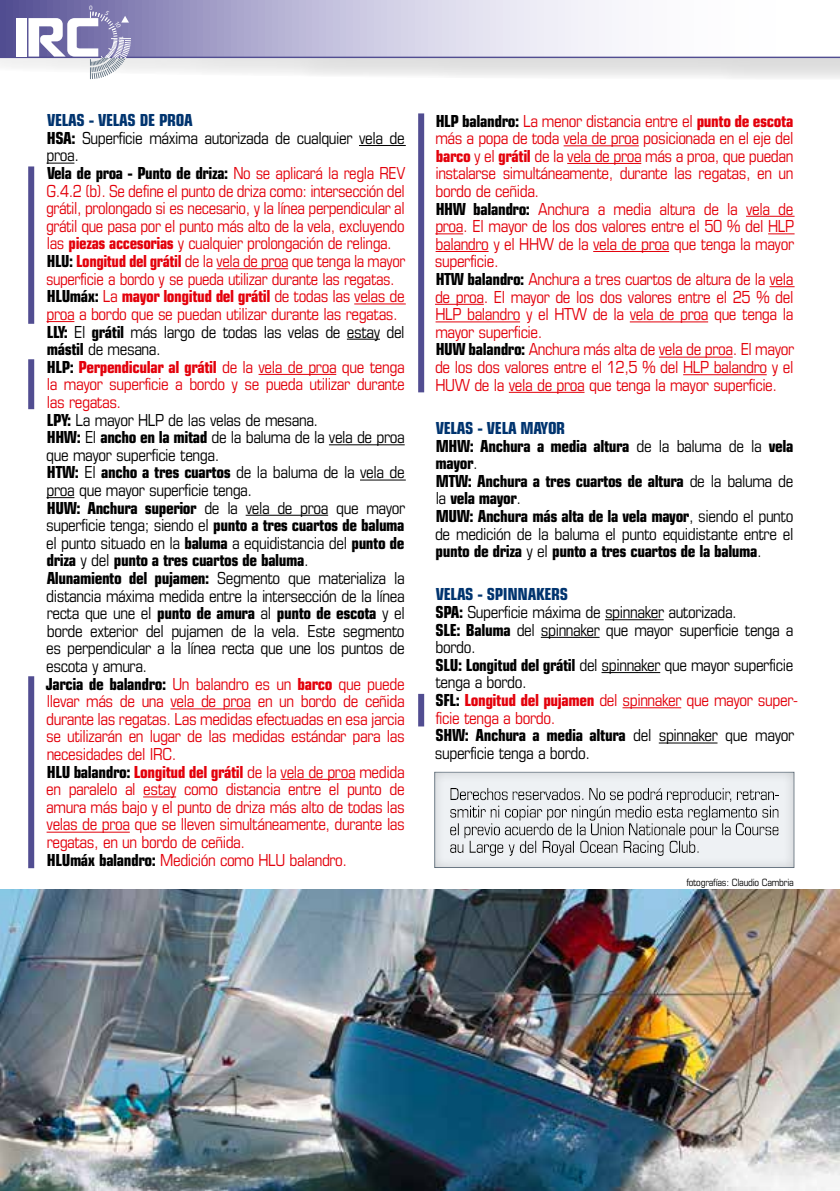
<style>
.page{position:relative;width:840px;height:1191px;background:#fff}
.page>*{position:absolute;margin:0;border:0;box-sizing:border-box;transform-origin:0 0}
.t1{font:condensed 16.6px/17.6px "Eurostile";letter-spacing:-.025em;color:#e3000b}
.t2{font:condensed 16.6px/17.6px "Eurostile";letter-spacing:-.025em;color:#000}
.t3{font:700 condensed 16.6px/17.6px "Eurostile";letter-spacing:-.025em;color:#000}
.t4{font:condensed 10px "Eurostile";letter-spacing:-.02em;color:#000}
.s1{font-weight:700;color:#00346f}
.s2{font-weight:700;color:#000}
.s3{color:#000}
.s4{font-weight:700}
.s5{color:#00346f}
.s6{font-weight:400}
.s7{font-weight:700;color:#e3000b}
.s8{color:#e3000b}
</style>
<div class="page">
<hr style="left:359px;top:145px;width:46px;height:1px;background:#000">
<svg style="left:47px;top:163px;width:27px;height:1px"></svg>
<hr style="left:216px;top:268px;width:72px;height:1px;background:#e3000b">
<hr style="left:354px;top:303px;width:51px;height:1px;background:#e3000b">
<svg style="left:47px;top:321px;width:27px;height:1px"></svg>
<hr style="left:347px;top:339px;width:33px;height:1px;background:#000">
<hr style="left:258px;top:374px;width:78px;height:1px;background:#e3000b">
<hr style="left:329px;top:444px;width:75px;height:1px;background:#000">
<hr style="left:360px;top:479px;width:45px;height:1px;background:#000">
<svg style="left:47px;top:497px;width:27px;height:1px"></svg>
<hr style="left:245px;top:515px;width:83px;height:1px;background:#000">
<hr style="left:170px;top:708px;width:80px;height:1px;background:#e3000b">
<hr style="left:280px;top:779px;width:75px;height:1px;background:#e3000b">
<hr style="left:143px;top:796px;width:33px;height:1px;background:#e3000b">
<hr style="left:47px;top:831px;width:83px;height:1px;background:#e3000b">
<hr style="left:563px;top:145px;width:75px;height:1px;background:#e3000b">
<hr style="left:567px;top:163px;width:74px;height:1px;background:#e3000b">
<hr style="left:745px;top:216px;width:49px;height:1px;background:#e3000b">
<svg style="left:435px;top:233px;width:28px;height:1px"></svg>
<svg style="left:768px;top:233px;width:26px;height:1px"></svg>
<hr style="left:435px;top:251px;width:53px;height:1px;background:#e3000b">
<hr style="left:593px;top:251px;width:75px;height:1px;background:#e3000b">
<svg style="left:769px;top:286px;width:25px;height:1px"></svg>
<hr style="left:435px;top:304px;width:48px;height:1px;background:#e3000b">
<hr style="left:435px;top:321px;width:85px;height:1px;background:#e3000b">
<hr style="left:629px;top:321px;width:78px;height:1px;background:#e3000b">
<hr style="left:658px;top:357px;width:74px;height:1px;background:#e3000b">
<hr style="left:682px;top:374px;width:84px;height:1px;background:#e3000b">
<hr style="left:508px;top:392px;width:76px;height:1px;background:#e3000b">
<hr style="left:604px;top:619px;width:59px;height:1px;background:#000">
<hr style="left:540px;top:637px;width:59px;height:1px;background:#000">
<hr style="left:601px;top:672px;width:59px;height:1px;background:#000">
<hr style="left:622px;top:707px;width:58px;height:1px;background:#e3000b">
<hr style="left:658px;top:742px;width:59px;height:1px;background:#000">
<div style="left:28px;top:166px;width:6px;height:158px;background:#514d91"></div>
<div style="left:28px;top:359px;width:6px;height:50px;background:#514d91"></div>
<div style="left:28px;top:676px;width:6px;height:192px;background:#514d91"></div>
<div style="left:418px;top:113px;width:6px;height:279px;background:#514d91"></div>
<div style="left:418px;top:694px;width:6px;height:32px;background:#514d91"></div>
<div style="left:432px;top:771px;width:364px;height:100px;background:#000;opacity:.2"></div>
<svg style="left:0;top:0;width:605px;height:6px;background:#b3b0d1"></svg>
<img style="left:0;top:890px;width:839px;height:301px">
<svg style="left:0;top:6px;width:839px;height:74px"></svg>
<p class="t1" style="left:46px;top:111px;width:361px"><span class="s1">VELAS - VELAS DE PROA<br></span><span class="s2">HSA:</span> <span class="s3">Superficie máxima autorizada de cualquier vela de proa.<br></span><span class="s2">Vela de proa - Punto de driza:</span> No se aplicará la regla REV G.4.2 (b). Se define el punto de driza como: intersección del grátil, prolongado si es necesario, y la línea perpendicular al grátil que pasa por el punto más alto de la vela, excluyendo las <span class="s4">piezas accesorias</span> y cualquier prolongación de relinga.<br><span class="s2">HLU:</span> <span class="s4">Longitud del grátil</span> de la vela de proa que tenga la mayor superficie a bordo y se pueda utilizar durante las regatas.<br><span class="s2">HLUmáx:</span> La <span class="s4">mayor longitud del grátil</span> de todas las velas de proa a bordo que se puedan utilizar durante las regatas.<br><span class="s2">LLY:</span> <span class="s3">El</span> <span class="s2">grátil</span> <span class="s3">más largo de todas las velas de estay del </span><span class="s2">mástil</span> <span class="s3">de mesana.<br></span><span class="s2">HLP:</span> <span class="s4">Perpendicular al grátil</span> de la vela de proa que tenga la mayor superficie a bordo y se pueda utilizar durante las regatas.<br><span class="s2">LPY:</span> <span class="s3">La mayor HLP de las velas de mesana.<br></span><span class="s2">HHW:</span> <span class="s3">El</span> <span class="s2">ancho en la mitad</span> <span class="s3">de la baluma de la vela de proa que mayor superficie tenga.<br></span><span class="s2">HTW:</span> <span class="s3">El</span> <span class="s2">ancho a tres cuartos</span> <span class="s3">de la baluma de la vela de proa que mayor superficie tenga.<br></span><span class="s2">HUW: Anchura superior</span> <span class="s3">de la vela de proa que mayor superficie tenga; siendo el</span> <span class="s2">punto a tres cuartos de baluma </span><span class="s3">el punto situado en la</span> <span class="s2">baluma</span> <span class="s3">a equidistancia del</span> <span class="s2">punto de driza</span> <span class="s3">y del</span> <span class="s2">punto a tres cuartos de baluma</span><span class="s3">.<br></span><span class="s2">Alunamiento del pujamen:</span> <span class="s3">Segmento que materializa la distancia máxima medida entre la intersección de la línea recta que une el</span> <span class="s2">punto de amura</span> <span class="s3">al</span> <span class="s2">punto de escota</span> <span class="s3">y el borde exterior del pujamen de la vela. Este segmento es perpendicular a la línea recta que une los puntos de escota y amura.<br></span><span class="s2">Jarcia de balandro:</span> Un balandro es un <span class="s4">barco</span> que puede llevar más de una vela de proa en un bordo de ceñida durante las regatas. Las medidas efectuadas en esa jarcia se utilizarán en lugar de las medidas estándar para las necesidades del IRC.<br><span class="s2">HLU balandro:</span> <span class="s4">Longitud del grátil</span> de la vela de proa medida en paralelo al estay como distancia entre el punto de amura más bajo y el punto de driza más alto de todas las velas de proa que se lleven simultáneamente, durante las regatas, en un bordo de ceñida.<br><span class="s2">HLUmáx balandro:</span> Medición como HLU balandro.</p>
<p class="t1" style="left:434px;top:112px;width:360px"><span class="s2">HLP balandro:</span> La menor distancia entre el <span class="s4">punto de escota </span>más a popa de toda vela de proa posicionada en el eje del <span class="s4">barco</span> y el <span class="s4">grátil</span> de la vela de proa más a proa, que puedan instalarse simultáneamente, durante las regatas, en un bordo de ceñida.<br><span class="s2">HHW balandro:</span> Anchura a media altura de la vela de proa. El mayor de los dos valores entre el 50 % del HLP balandro y el HHW de la vela de proa que tenga la mayor superficie.<br><span class="s2">HTW balandro:</span> Anchura a tres cuartos de altura de la vela de proa. El mayor de los dos valores entre el 25 % del HLP balandro y el HTW de la vela de proa que tenga la mayor superficie.<br><span class="s2">HUW balandro:</span> Anchura más alta de vela de proa. El mayor de los dos valores entre el 12,5 % del HLP balandro y el HUW de la vela de proa que tenga la mayor superficie.</p>
<p class="t3" style="left:435px;top:419px;width:360px"><span class="s5">VELAS - VELA MAYOR<br></span>MHW: Anchura a media altura <span class="s6">de la baluma de la</span> vela mayor<span class="s6">.<br></span>MTW: Anchura a tres cuartos de altura <span class="s6">de la baluma de la</span> vela mayor<span class="s6">.<br></span>MUW: Anchura más alta de la vela mayor<span class="s6">, siendo el punto de medición de la baluma el punto equidistante entre el </span>punto de driza <span class="s6">y el</span> punto a tres cuartos de la baluma<span class="s6">.</span></p>
<p class="t2" style="left:434px;top:585px;width:364px"><span class="s1">VELAS - SPINNAKERS<br></span><span class="s4">SPA:</span> Superficie máxima de spinnaker autorizada.<br><span class="s4">SLE: Baluma</span> del spinnaker que mayor superficie tenga a bordo.<br><span class="s4">SLU: Longitud del grátil</span> del spinnaker que mayor superficie tenga a bordo.<br><span class="s4">SFL:</span> <span class="s7">Longitud del pujamen</span> <span class="s8">del spinnaker que mayor super&shy;ficie tenga a bordo.<br></span><span class="s4">SHW: Anchura a media altura</span> del spinnaker que mayor superficie tenga a bordo.</p>
<p class="t4" style="left:686px;top:876px;width:109px">fotografías: Claudio Cambria</p>
</div>
